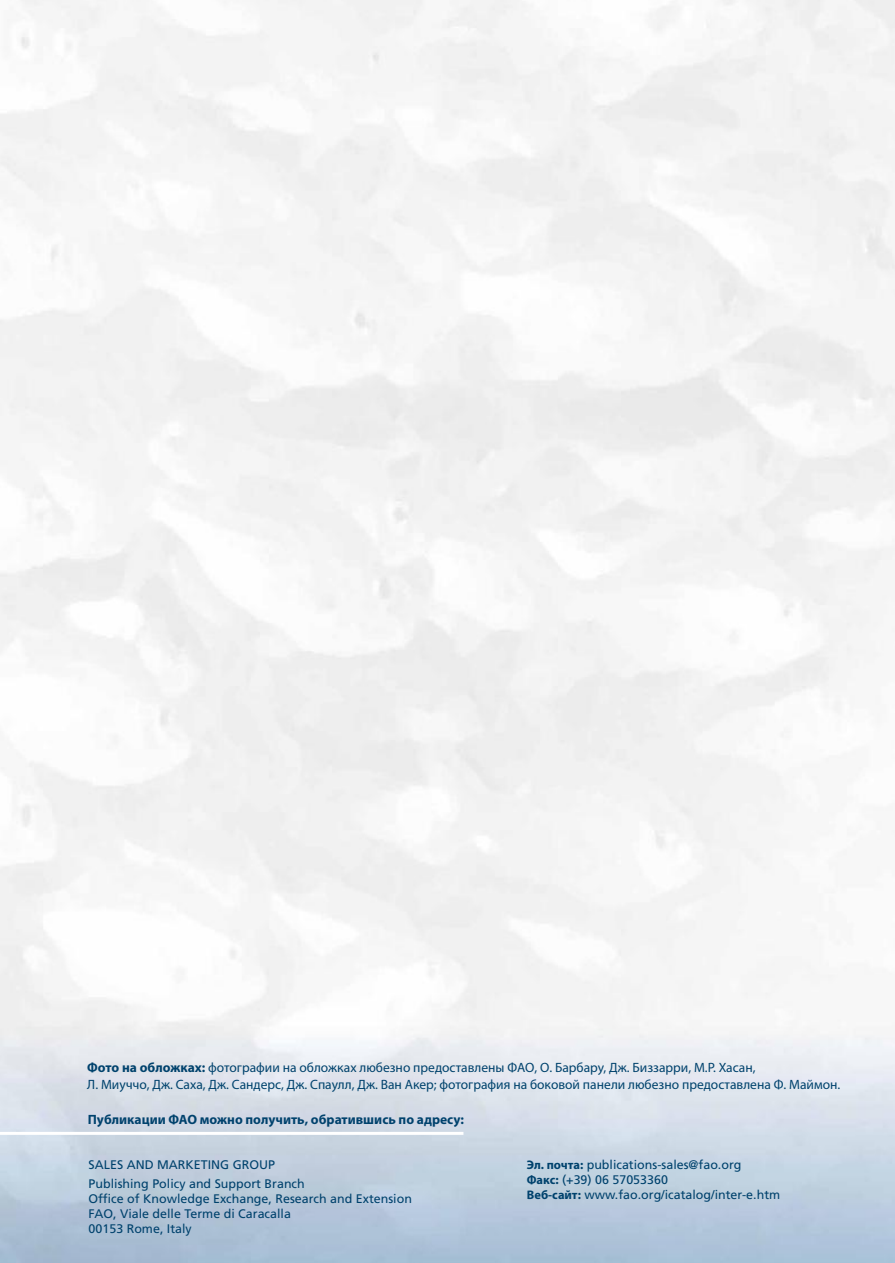
<style>
.page{position:relative;width:895px;height:1263px;background:#fff}
.page>*{position:absolute;margin:0;border:0;box-sizing:border-box;transform-origin:0 0}
.t1{font:13.5px/16.2px "Myriad Pro";color:#00426d}
.t2{font:700 13.5px "Myriad Pro";color:#00426d}
.t3{font:12.45px/15px "Frutiger LT Std";color:#00426d}
.s1{font-weight:700}
.s2{font-family:"Myriad Pro";font-weight:700}
</style>
<div class="page">
<p class="t1" style="left:87px;top:1060px;width:754px"><span class="s1">Фото на обложках:</span> фотографии на обложках любезно предоставлены ФАО, О. Барбару, Дж. Биззарри, М.Р. Хасан,<br>Л. Миуччо, Дж. Саха, Дж. Сандерс, Дж. Спаулл, Дж. Ван Акер; фотография на боковой панели любезно предоставлена Ф. Маймон.</p>
<p class="t2" style="left:88px;top:1111px;width:377px">Публикации ФАО можно получить, обратившись по адресу:</p>
<p class="t3" style="left:89px;top:1155px;width:217px;line-height:19.5px">SALES AND MARKETING GROUP<br>Publishing Policy and Support Branch</p>
<p class="t3" style="left:89px;top:1191px;width:325px">Office of Knowledge Exchange, Research and Extension<br>FAO, Viale delle Terme di Caracalla<br>00153 Rome, Italy</p>
<p class="t3" style="left:526px;top:1157px;width:255px"><span class="s2">Эл. почта:</span> publications-sales@fao.org<br><span class="s2">Факс:</span> (+39) 06 57053360<br><span class="s2">Веб-сайт:</span> www.fao.org/icatalog/inter-e.htm</p>
</div>
